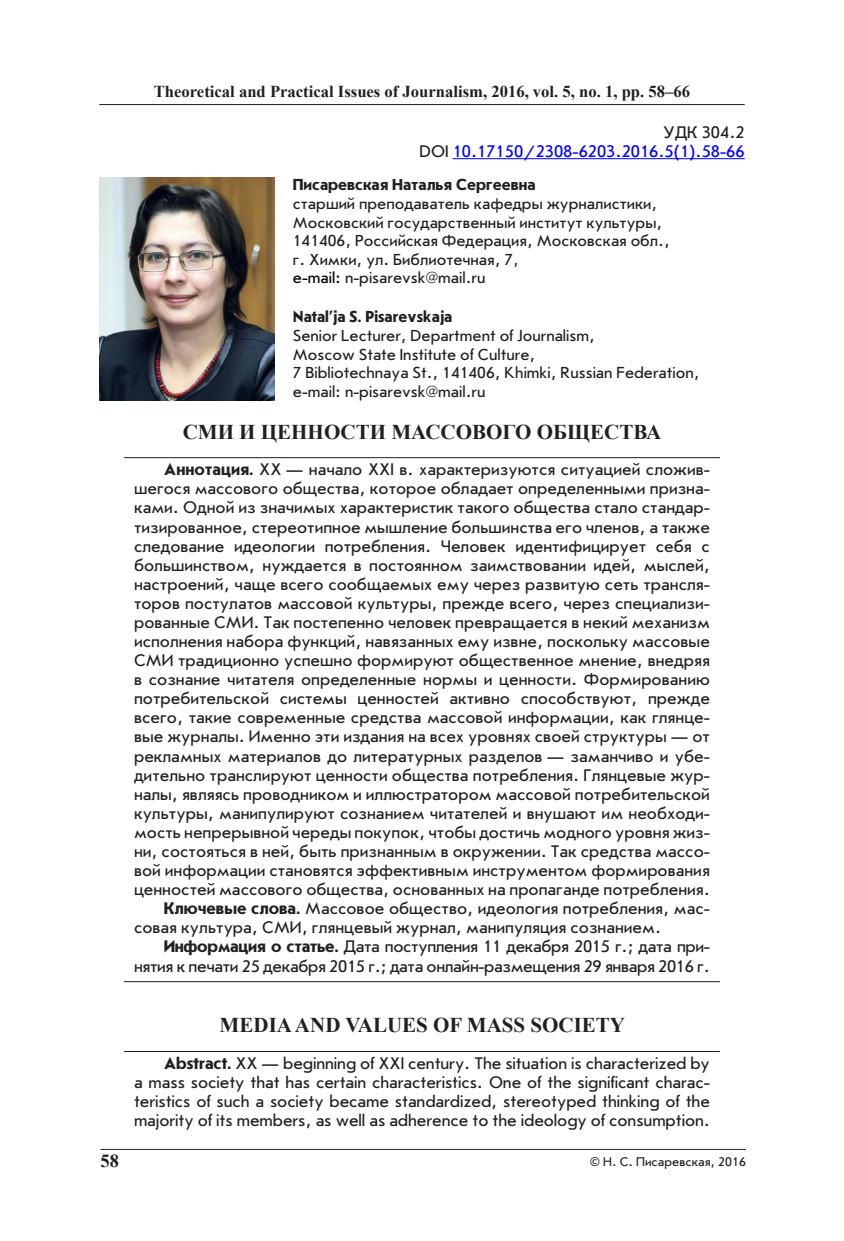
<style>
.page{position:relative;width:844px;height:1241px;background:#fff}
.page>*{position:absolute;margin:0;border:0;box-sizing:border-box;transform-origin:0 0}
.t1{font:700 21px "Times New Roman";color:#231f20}
.t2{font:700 18.38px "Times New Roman";color:#231f20}
.t3{font:17.5px/19.1px "Journal Sans C";color:#231f20;text-align:justify}
.t4{font:17.5px "Journal Sans C";letter-spacing:-.02em;color:#231f20}
.t5{font:17.5px/19.2px "Journal Sans C";color:#00f;text-align:right}
.t6{font:16.62px/18.6px "Journal Sans C";color:#231f20}
.t7{font:700 16.62px "Times New Roman";color:#231f20}
.t8{font:700 16.62px "Journal Sans C";color:#231f20}
.t9{font:13.12px "Journal Sans C";color:#231f20}
.s1{color:#231f20}
.s2{color:#333}
.s3{color:#000}
.s4{font-weight:700}
</style>
<div class="page">
<hr style="left:100px;top:1148px;width:645px;height:1px;background:#231f20">
<hr style="left:99px;top:104px;width:645px;height:1px;background:#231f20">
<hr style="left:124px;top:457px;width:595px;height:1px;background:#231f20">
<hr style="left:124px;top:981px;width:595px;height:1px;background:#231f20">
<hr style="left:124px;top:1050px;width:595px;height:1px;background:#231f20">
<hr style="left:452px;top:158px;width:292px;height:1px;background:#00f">
<img style="left:99px;top:177px;width:175px;height:223px">
<p class="t7" style="left:154px;top:80px;width:537px">Theoretical and Practical Issues of Journalism, 2016, vol. 5, no. 1, pp. 58–66</p>
<p class="t5" style="left:419px;top:123px;width:326px"><span class="s1">УДК 304.2<br>DOI</span> 10.17150/2308-6203.2016.5(1).58-66</p>
<p class="t8" style="left:293px;top:176px;width:244px">Писаревская Наталья Сергеевна</p>
<p class="t6" style="left:293px;top:194px;width:378px">старший преподаватель кафедры журналистики, Московский государственный институт культуры, 141406, Российская Федерация, Московская обл., г. Химки, ул. Библиотечная, 7<span class="s2">,<br></span><span class="s3">e-mail:</span> n-pisarevsk@mail.ru</p>
<p class="t8" style="left:293px;top:308px;width:161px">Natal’ja S. Pisarevskaja</p>
<p class="t6" style="left:293px;top:326px;width:408px">Senior Lecturer, Department of Journalism,<br>Moscow State Institute of Culture,<br>7 Bibliotechnaya St., 141406, Khimki, Russian Federation, e-mail: n-pisarevsk@mail.ru</p>
<p class="t1" style="left:183px;top:417px;width:480px">СМИ И ЦЕННОСТИ МАССОВОГО ОБЩЕСТВА</p>
<p class="t3" style="left:164px;top:460px;width:547px"><span class="s4">Аннотация.</span> ХХ — начало XXI в. характеризуются ситуацией сложив-</p>
<p class="t3" style="left:134px;top:479px;width:577px">шегося массового общества, которое обладает определенными призна-</p>
<p class="t3" style="left:134px;top:498px;width:577px">ками. Одной из значимых характеристик такого общества стало стандар-</p>
<p class="t3" style="left:134px;top:517px;width:577px">тизированное, стереотипное мышление большинства его членов, а также</p>
<p class="t3" style="left:134px;top:536px;width:577px">следование идеологии потребления. Человек идентифицирует себя с</p>
<p class="t3" style="left:134px;top:555px;width:577px">большинством, нуждается в постоянном заимствовании идей, мыслей,</p>
<p class="t3" style="left:134px;top:575px;width:577px">настроений, чаще всего сообщаемых ему через развитую сеть трансля-</p>
<p class="t3" style="left:134px;top:594px;width:577px">торов постулатов массовой культуры, прежде всего, через специализи-</p>
<p class="t3" style="left:134px;top:613px;width:577px">рованные СМИ. Так постепенно человек превращается в некий механизм</p>
<p class="t3" style="left:134px;top:632px;width:577px">исполнения набора функций, навязанных ему извне, поскольку массовые</p>
<p class="t3" style="left:134px;top:651px;width:577px">СМИ традиционно успешно формируют общественное мнение, внедряя</p>
<p class="t3" style="left:134px;top:670px;width:577px">в сознание читателя определенные нормы и ценности. Формированию</p>
<p class="t3" style="left:134px;top:689px;width:577px">потребительской системы ценностей активно способствуют, прежде</p>
<p class="t3" style="left:134px;top:708px;width:577px">всего, такие современные средства массовой информации, как глянце-</p>
<p class="t3" style="left:134px;top:727px;width:577px">вые журналы. Именно эти издания на всех уровнях своей структуры — от</p>
<p class="t3" style="left:134px;top:746px;width:577px">рекламных материалов до литературных разделов — заманчиво и убе-</p>
<p class="t3" style="left:134px;top:765px;width:577px">дительно транслируют ценности общества потребления. Глянцевые жур-</p>
<p class="t3" style="left:134px;top:784px;width:577px">налы, являясь проводником и иллюстратором массовой потребительской</p>
<p class="t3" style="left:134px;top:803px;width:577px">культуры, манипулируют сознанием читателей и внушают им необходи-</p>
<p class="t3" style="left:134px;top:822px;width:577px">мость непрерывной череды покупок, чтобы достичь модного уровня жиз-</p>
<p class="t3" style="left:134px;top:842px;width:577px">ни, состояться в ней, быть признанным в окружении. Так средства массо-</p>
<p class="t3" style="left:134px;top:861px;width:577px">вой информации становятся эффективным инструментом формирования</p>
<p class="t3" style="left:134px;top:880px;width:577px">ценностей массового общества, основанных на пропаганде потребления.</p>
<p class="t3" style="left:164px;top:899px;width:547px"><span class="s4">Ключевые слова.</span> Массовое общество, идеология потребления, мас-</p>
<p class="t3" style="left:134px;top:918px;width:528px">совая культура, СМИ, глянцевый журнал, манипуляция сознанием.</p>
<p class="t4" style="left:164px;top:937px;width:547px"><span class="s4">Информация о статье.</span> Дата поступления 11 декабря 2015 г.; дата при-</p>
<p class="t4" style="left:134px;top:956px;width:577px">нятия к печати 25 декабря 2015 г.; дата онлайн-размещения 29 января 2016 г.</p>
<p class="t2" style="left:100px;top:1147px;width:20px">58</p>
<p class="t1" style="left:219px;top:1010px;width:407px">MEDIA AND VALUES OF MASS SOCIETY</p>
<p class="t3" style="left:134px;top:1053px;width:577px;text-indent:30px"><span class="s4">Abstract.</span> XX — beginning of XXI century. The situation is characterized by a mass society that has certain characteristics. One of the significant charac&shy;teristics of such a society became standardized, stereotyped thinking of the majority of its members, as well as adherence to the ideology of consumption.</p>
<p class="t9" style="left:589px;top:1154px;width:157px">© Н. С. Писаревская, 2016</p>
</div>
